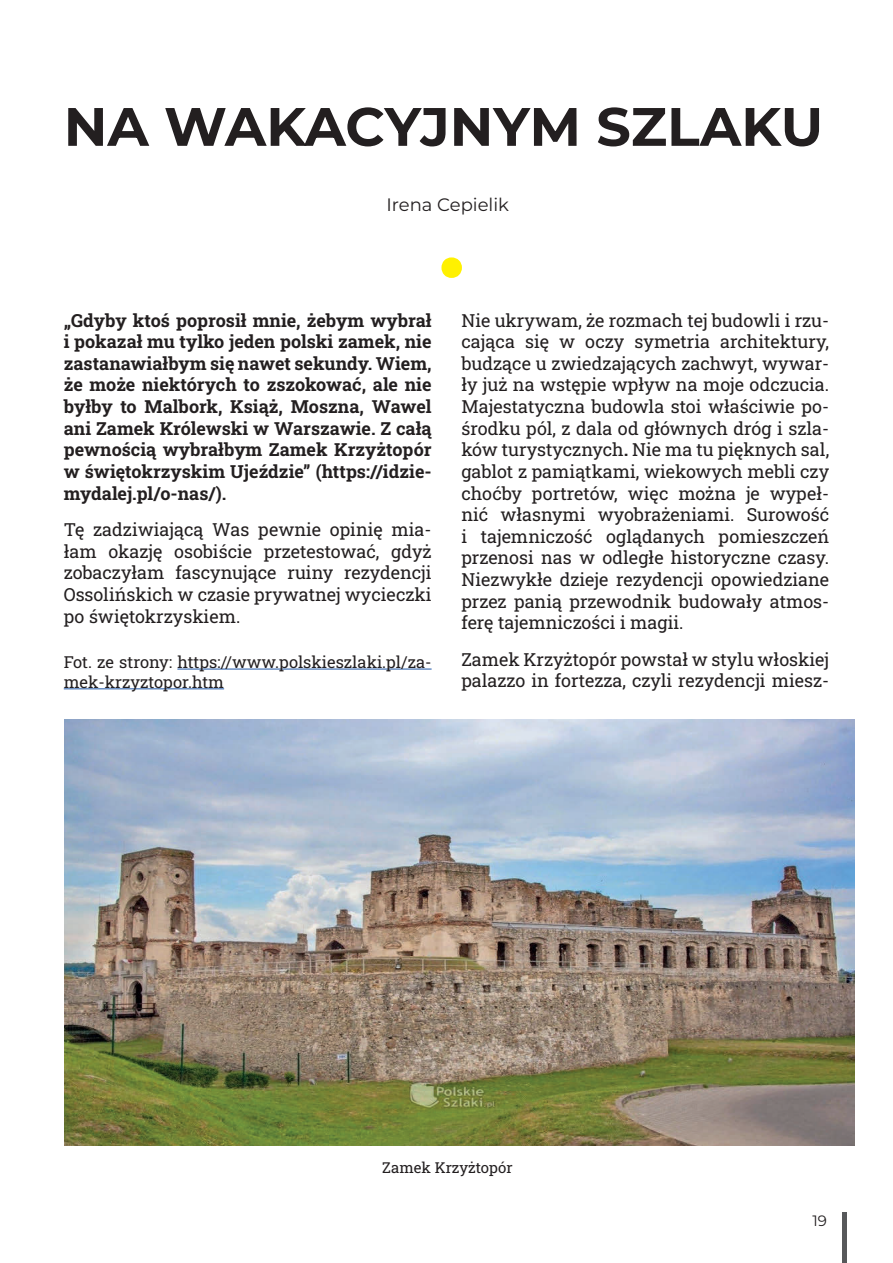
<style>
.page{position:relative;width:893px;height:1263px;background:#fff}
.page>*{position:absolute;margin:0;border:0;box-sizing:border-box;transform-origin:0 0}
.t1{font:700 90px "Montserrat";color:#fff101}
.t2{font:700 54px "Montserrat";color:#231f20}
.t3{font:18px/21.6px "Roboto Slab";color:#231f20;text-align:justify}
.t4{font:700 18px/21.6px "Roboto Slab";color:#231f20;text-align:justify}
.t5{font:18px "Montserrat";color:#231f20}
.t6{font:16.5px/19.8px "Roboto Slab";color:#231f20}
.t7{font:15px "Roboto Slab";color:#231f20}
.t8{font:15px "Montserrat";color:#231f20}
.s1{font-weight:700}
</style>
<div class="page">
<hr style="left:842px;top:1212px;width:4px;height:51px;background:#57585a">
<hr style="left:177px;top:669px;width:255px;height:1px;background:#1e56a6">
<hr style="left:64px;top:688px;width:160px;height:1px;background:#1e56a6">
<svg style="left:441px;top:257px;width:21px;height:21px"></svg>
<img style="left:65px;top:719px;width:789px;height:427px">
<h2 class="t2" style="left:64px;top:91px;width:761px">NA WAKACYJNYM SZLAKU</h2>
<p class="t5" style="left:386px;top:193px;width:124px">Irena Cepielik</p>
<h1 class="t1" style="left:368px;top:279px;width:25px;rotate:-90deg">.</h1>
<p class="t4" style="left:64px;top:309px;width:369px">„Gdyby ktoś poprosił mnie, żebym wybrał i pokazał mu tylko jeden polski zamek, nie zastanawiałbym się nawet sekundy. Wiem, że może niektórych to zszokować, ale nie byłby to Malbork, Książ, Moszna, Wawel ani Zamek Królewski w Warszawie. Z całą pewnością wybrałbym Zamek Krzyżtopór w świętokrzyskim Ujeździe” (https://idzie&shy;mydalej.pl/o-nas/).</p>
<p class="t3" style="left:64px;top:518px;width:369px">Tę zadziwiającą Was pewnie opinię mia&shy;łam okazję osobiście przetestować, gdyż zobaczyłam fascynujące ruiny rezydencji Ossolińskich w czasie prywatnej wycieczki po świętokrzyskiem.</p>
<p class="t6" style="left:64px;top:651px;width:369px">Fot. ze strony: https://www.polskieszlaki.pl/za&shy;mek-krzyztopor.htm</p>
<p class="t3" style="left:461px;top:309px;width:369px">Nie ukrywam, że rozmach tej budowli i rzu&shy;cająca się w oczy symetria architektury, budzące u zwiedzających zachwyt, wywar&shy;ły już na wstępie wpływ na moje odczucia.<br>Majestatyczna budowla stoi właściwie po&shy;środku pól, z dala od głównych dróg i szla&shy;ków turystycznych<span class="s1">.</span> Nie ma tu pięknych sal, gablot z pamiątkami, wiekowych mebli czy choćby portretów, więc można je wypeł&shy;nić własnymi wyobrażeniami. Surowość i tajemniczość oglądanych pomieszczeń przenosi nas w odległe historyczne czasy.<br>Niezwykłe dzieje rezydencji opowiedziane przez panią przewodnik budowały atmos&shy;ferę tajemniczości i magii.</p>
<p class="t3" style="left:461px;top:648px;width:369px">Zamek Krzyżtopór powstał w stylu włoskiej palazzo in fortezza, czyli rezydencji miesz-</p>
<p class="t7" style="left:382px;top:1158px;width:132px">Zamek Krzyżtopór</p>
<p class="t8" style="left:812px;top:1211px;width:16px">19</p>
</div>
